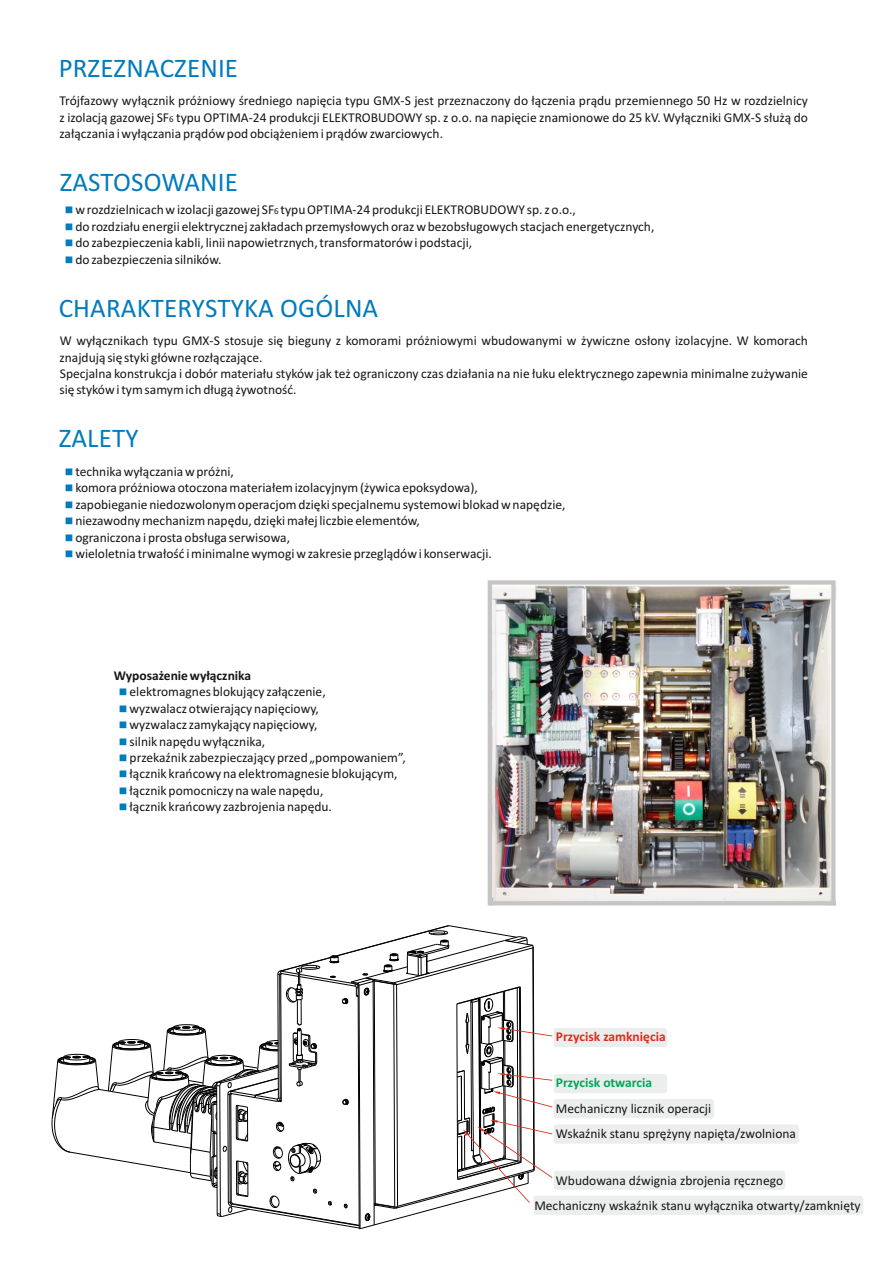
<style>
.page{position:relative;width:893px;height:1263px;background:#fff}
.page>*{position:absolute;margin:0;border:0;box-sizing:border-box;transform-origin:0 0}
.t1{font:27px "Calibri";letter-spacing:.005em;color:#007bbc}
.t2{font:13.5px/16.5px "Calibri";color:#151616}
.t3{font:700 13.5px "Calibri";color:#151616}
.t4{font:700 13.5px "Calibri";color:#dd2b1c}
.t5{font:700 13.5px "Calibri";color:#00a759}
.t6{font:11.55px/16.5px "Wingdings";color:#007bbc;text-align:justify}
.s1{font-size:9px}
</style>
<div class="page">
<svg style="left:52px;top:925px;width:811px;height:304px"></svg>
<img style="left:493px;top:585px;width:338px;height:315px">
<div style="left:488px;top:580px;width:348px;height:325px;border:4px solid #c5c5c5"></div>
<h1 class="t1" style="left:59px;top:57px;width:181px">PRZEZNACZENIE</h1>
<p class="t2" style="left:60px;top:94px;width:750px;text-align:justify">Trójfazowy wyłącznik próżniowy średniego napięcia typu GMX-S jest przeznaczony do łączenia prądu przemiennego 50 Hz w rozdzielnicy z izolacją gazowej SF<span class="s1">6</span> typu OPTIMA-24 produkcji ELEKTROBUDOWY sp. z o.o. na napięcie znamionowe do 25 kV. Wyłączniki GMX-S służą do załączania i wyłączania prądów pod obciążeniem i prądów zwarciowych.</p>
<h1 class="t1" style="left:60px;top:171px;width:180px">ZASTOSOWANIE</h1>
<p class="t6" style="left:65px;top:203px;width:10px">■ ■ ■ ■</p>
<p class="t2" style="left:75px;top:203px;width:580px">w rozdzielnicach w izolacji gazowej SF<span class="s1">6</span> typu OPTIMA-24 produkcji ELEKTROBUDOWY sp. z o.o.,<br>do rozdziału energii elektrycznej zakładach przemysłowych oraz w bezobsługowych stacjach energetycznych, do zabezpieczenia kabli, linii napowietrznych, transformatorów i podstacji,<br>do zabezpieczenia silników.</p>
<h1 class="t1" style="left:59px;top:296px;width:321px">CHARAKTERYSTYKA OGÓLNA</h1>
<p class="t2" style="left:60px;top:333px;width:750px">W wyłącznikach typu GMX-S stosuje się bieguny z komorami próżniowymi wbudowanymi w żywiczne osłony izolacyjne. W komorach znajdują się styki główne rozłączające.<br>Specjalna konstrukcja i dobór materiału styków jak też ograniczony czas działania na nie łuku elektrycznego zapewnia minimalne zużywanie się styków i tym samym ich długą żywotność.</p>
<h1 class="t1" style="left:59px;top:427px;width:81px">ZALETY</h1>
<p class="t6" style="left:65px;top:464px;width:10px">■ ■ ■ ■ ■ ■</p>
<p class="t2" style="left:75px;top:464px;width:492px">technika wyłączania w próżni,<br>komora próżniowa otoczona materiałem izolacyjnym (żywica epoksydowa),<br>zapobieganie niedozwolonym operacjom dzięki specjalnemu systemowi blokad w napędzie, niezawodny mechanizm napędu, dzięki małej liczbie elementów,<br>ograniczona i prosta obsługa serwisowa,<br>wieloletnia trwałość i minimalne wymogi w zakresie przeglądówi konserwacji.</p>
<p class="t3" style="left:114px;top:669px;width:139px">Wyposażenie wyłącznika</p>
<p class="t2" style="left:130px;top:684px;width:278px">elektromagnes blokujący załączenie,<br>wyzwalacz otwierający napięciowy,<br>wyzwalacz zamykający napięciowy,<br>silnik napędu wyłącznika,<br>przekaźnik zabezpieczający przed „pompowaniem”, łącznik krańcowy na elektromagnesie blokującym, łącznik pomocniczy na wale napędu,<br>łącznik krańcowy zazbrojenia napędu.</p>
<p class="t6" style="left:119px;top:684px;width:10px">■ ■ ■ ■ ■ ■ ■ ■</p>
<p class="t4" style="left:556px;top:1031px;width:111px">Przycisk zamknięcia</p>
<p class="t5" style="left:556px;top:1077px;width:98px">Przycisk otwarcia</p>
<p class="t2" style="left:556px;top:1102px;width:157px">Mechaniczny licznik operacji</p>
<p class="t2" style="left:556px;top:1126px;width:242px">Wskaźnik stanu sprężyny napięta/zwolniona</p>
<p class="t2" style="left:556px;top:1173px;width:229px">Wbudowana dźwignia zbrojenia ręcznego</p>
<p class="t2" style="left:534px;top:1198px;width:328px">Mechaniczny wskaźnik stanu wyłącznika otwarty/zamknięty</p>
</div>
